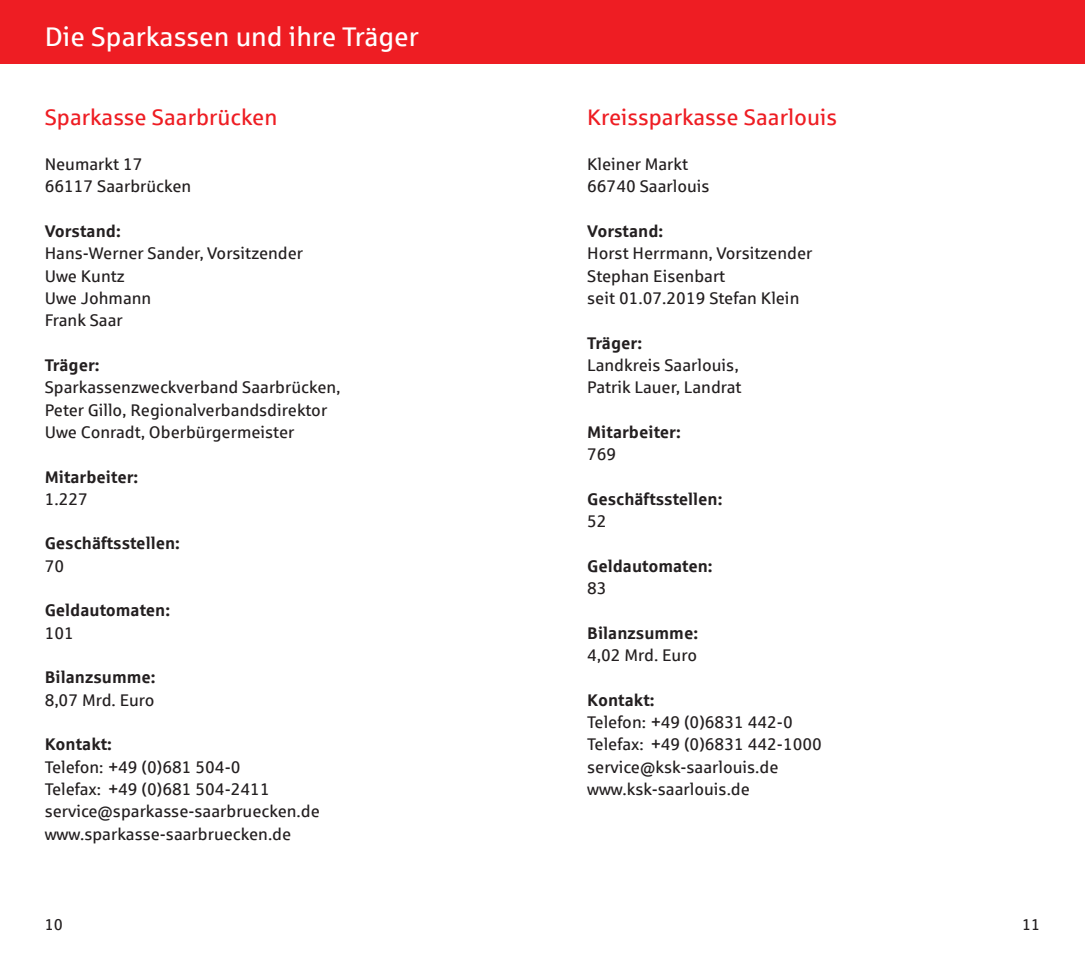
<style>
.page{position:relative;width:1085px;height:957px;background:#fff}
.page>*{position:absolute;margin:0;border:0;box-sizing:border-box;transform-origin:0 0}
.ueber_klein{font:27px "Sparkasse Rgr";color:#fff}
.ueber_klein-2{font:22.5px "Sparkasse Rgr";color:#ee1d23}
.bu{font:16.88px/22.3px "Sparkasse Rgr";color:#231f20}
.bu-2{font:700 16.88px "Sparkasse Rg";color:#231f20}
.ueber_klein-3{font:15.75px "Sparkasse Rgr";color:#231f20}
</style>
<div class="page">
<div style="left:0;top:0;width:1084px;height:64px;background:#ee1d23"></div>
<p class="ueber_klein" style="left:45px;top:20px;width:375px">Die Sparkassen und ihre Träger</p>
<p class="ueber_klein-2" style="left:45px;top:104px;width:234px">Sparkasse Saarbrücken</p>
<p class="bu" style="left:45px;top:152px;width:99px">Neumarkt 17</p>
<p class="bu" style="left:45px;top:175px;width:148px">66117 Saarbrücken</p>
<p class="bu-2" style="left:45px;top:220px;width:78px">Vorstand:</p>
<p class="bu" style="left:45px;top:242px;width:260px">Hans-Werner Sander, Vorsitzender</p>
<p class="bu" style="left:45px;top:264px;width:82px">Uwe Kuntz</p>
<p class="bu" style="left:45px;top:286px;width:108px">Uwe Johmann<br>Frank Saar</p>
<p class="bu-2" style="left:45px;top:354px;width:56px">Träger:</p>
<p class="bu" style="left:45px;top:376px;width:297px">Sparkassenzweckverband Saarbrücken,</p>
<p class="bu" style="left:45px;top:398px;width:284px">Peter Gillo, Regionalverbandsdirektor</p>
<p class="bu" style="left:45px;top:420px;width:251px">Uwe Conradt, Oberbürgermeister</p>
<p class="bu-2" style="left:45px;top:466px;width:95px">Mitarbeiter:</p>
<p class="bu" style="left:45px;top:487px;width:45px">1.227</p>
<p class="bu-2" style="left:45px;top:533px;width:137px">Geschäftsstellen:</p>
<p class="bu" style="left:45px;top:554px;width:21px">70</p>
<p class="bu-2" style="left:45px;top:600px;width:127px">Geldautomaten:</p>
<p class="bu" style="left:45px;top:621px;width:31px">101</p>
<p class="bu-2" style="left:45px;top:667px;width:112px">Bilanzsumme:</p>
<p class="bu" style="left:45px;top:688px;width:111px">8,07 Mrd. Euro</p>
<p class="bu-2" style="left:45px;top:734px;width:69px">Kontakt:</p>
<p class="bu" style="left:45px;top:755px;width:197px">Telefon: +49 (0)681 504-0</p>
<p class="bu" style="left:45px;top:777px;width:226px">Telefax: +49 (0)681 504-2411</p>
<p class="bu" style="left:45px;top:800px;width:276px">service@sparkasse-saarbruecken.de</p>
<p class="bu" style="left:45px;top:822px;width:248px">www.sparkasse-saarbruecken.de</p>
<p class="ueber_klein-2" style="left:587px;top:104px;width:251px">Kreissparkasse Saarlouis</p>
<p class="bu" style="left:587px;top:152px;width:102px">Kleiner Markt</p>
<p class="bu" style="left:587px;top:175px;width:124px">66740 Saarlouis</p>
<p class="bu-2" style="left:587px;top:220px;width:78px">Vorstand:</p>
<p class="bu" style="left:587px;top:242px;width:227px">Horst Herrmann, Vorsitzender</p>
<p class="bu" style="left:587px;top:264px;width:140px">Stephan Eisenbart</p>
<p class="bu" style="left:587px;top:286px;width:214px">seit 01.07.2019 Stefan Klein</p>
<p class="bu-2" style="left:587px;top:332px;width:56px">Träger:</p>
<p class="bu" style="left:587px;top:353px;width:153px">Landkreis Saarlouis,</p>
<p class="bu" style="left:587px;top:376px;width:156px">Patrik Lauer, Landrat</p>
<p class="bu-2" style="left:587px;top:421px;width:95px">Mitarbeiter:</p>
<p class="bu" style="left:587px;top:443px;width:31px">769</p>
<p class="bu-2" style="left:587px;top:488px;width:137px">Geschäftsstellen:</p>
<p class="bu" style="left:587px;top:510px;width:21px">52</p>
<p class="bu-2" style="left:587px;top:555px;width:127px">Geldautomaten:</p>
<p class="bu" style="left:587px;top:577px;width:21px">83</p>
<p class="bu-2" style="left:587px;top:622px;width:112px">Bilanzsumme:</p>
<p class="bu" style="left:587px;top:643px;width:111px">4,02 Mrd. Euro</p>
<p class="bu-2" style="left:587px;top:689px;width:69px">Kontakt:</p>
<p class="bu" style="left:587px;top:710px;width:207px">Telefon: +49 (0)6831 442-0</p>
<p class="bu" style="left:587px;top:733px;width:236px">Telefax: +49 (0)6831 442-1000</p>
<p class="bu" style="left:587px;top:755px;width:193px">service@ksk-saarlouis.de</p>
<p class="bu" style="left:587px;top:777px;width:164px">www.ksk-saarlouis.de</p>
<p class="ueber_klein-3" style="left:45px;top:915px;width:20px">10</p>
<p class="ueber_klein-3" style="left:1021px;top:915px;width:20px">11</p>
</div>
